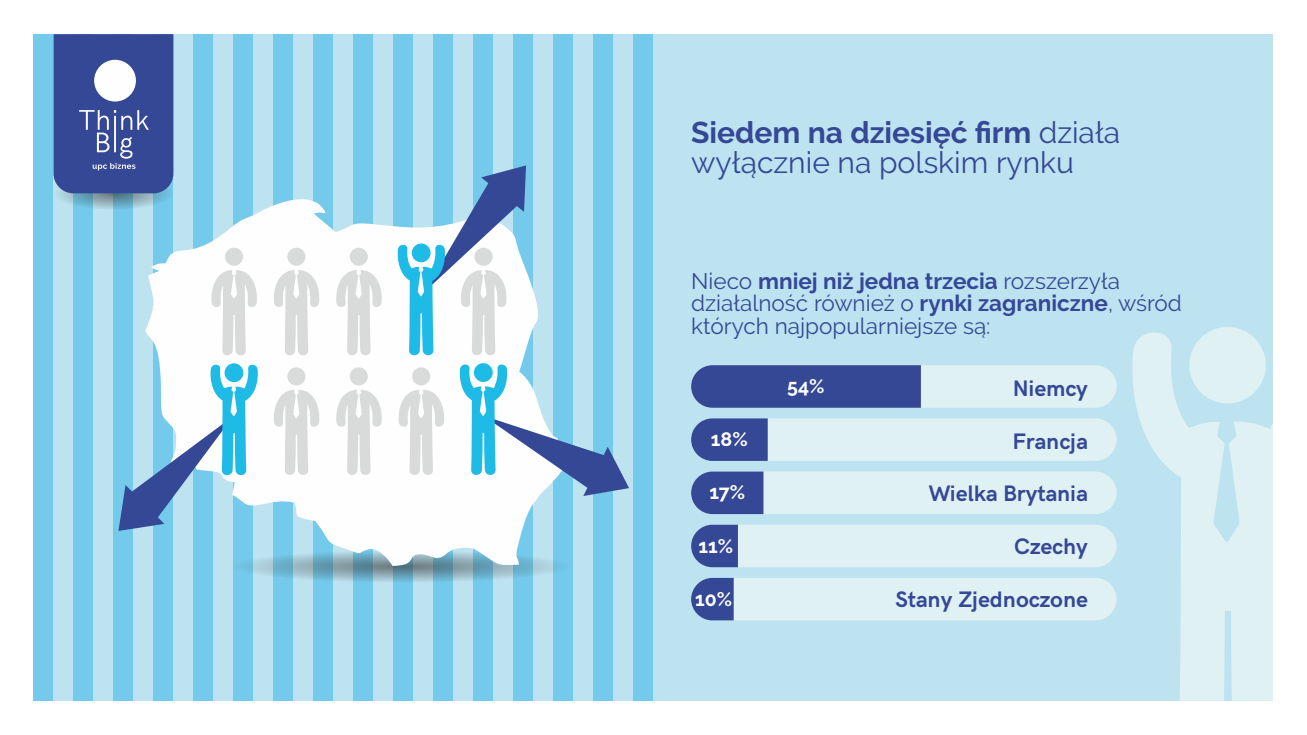
<style>
.page{position:relative;width:1307px;height:735px;background:#fff}
.page>*{position:absolute;margin:0;border:0;box-sizing:border-box;transform-origin:0 0}
.t1{font:30px/30px "Raleway";color:#354896}
.t2{font:22.5px/22.5px "Raleway";color:#354896}
.t3{font:700 22.5px "HK Grotesk";color:#354896}
.t4{font:700 19.5px "Raleway";color:#fefefe}
.s1{font-weight:700}
</style>
<div class="page">
<div style="left:33px;top:34px;width:1239px;height:667px;background:#bde3f1"></div>
<div style="left:33px;top:34px;width:20px;height:667px;background:#74caeb"></div>
<div style="left:73px;top:34px;width:20px;height:667px;background:#74caeb"></div>
<div style="left:113px;top:34px;width:20px;height:667px;background:#74caeb"></div>
<div style="left:153px;top:34px;width:20px;height:667px;background:#74caeb"></div>
<div style="left:193px;top:34px;width:20px;height:667px;background:#74caeb"></div>
<div style="left:233px;top:34px;width:20px;height:667px;background:#74caeb"></div>
<div style="left:273px;top:34px;width:20px;height:667px;background:#74caeb"></div>
<div style="left:313px;top:34px;width:20px;height:667px;background:#74caeb"></div>
<div style="left:353px;top:34px;width:20px;height:667px;background:#74caeb"></div>
<div style="left:393px;top:34px;width:20px;height:667px;background:#74caeb"></div>
<div style="left:433px;top:34px;width:20px;height:667px;background:#74caeb"></div>
<div style="left:473px;top:34px;width:20px;height:667px;background:#74caeb"></div>
<div style="left:513px;top:34px;width:20px;height:667px;background:#74caeb"></div>
<div style="left:553px;top:34px;width:20px;height:667px;background:#74caeb"></div>
<div style="left:593px;top:34px;width:20px;height:667px;background:#74caeb"></div>
<div style="left:633px;top:34px;width:20px;height:667px;background:#74caeb"></div>
<svg style="left:230px;top:550px;width:341px;height:32px"></svg>
<svg style="left:145px;top:199px;width:426px;height:368px;fill:#fefefe"></svg>
<svg style="left:210px;top:248px;width:48px;height:109px;background:#ececec"></svg>
<svg style="left:273px;top:248px;width:47px;height:109px;background:#ececec"></svg>
<svg style="left:335px;top:248px;width:48px;height:109px;background:#ececec"></svg>
<svg style="left:397px;top:165px;width:129px;height:192px"></svg>
<svg style="left:273px;top:367px;width:47px;height:109px;background:#ececec"></svg>
<svg style="left:335px;top:367px;width:48px;height:109px;background:#ececec"></svg>
<svg style="left:397px;top:367px;width:48px;height:109px;background:#ececec"></svg>
<svg style="left:118px;top:363px;width:141px;height:168px"></svg>
<svg style="left:459px;top:363px;width:170px;height:133px"></svg>
<div style="left:691px;top:471px;width:425px;height:43px;background:#e0f1f4;border-radius:21px"></div>
<svg style="left:691px;top:471px;width:72px;height:43px;background:#3f549d"></svg>
<div style="left:691px;top:525px;width:425px;height:42px;background:#e0f1f4;border-radius:21px"></div>
<svg style="left:691px;top:525px;width:46px;height:42px;background:#42579f"></svg>
<div style="left:691px;top:365px;width:425px;height:43px;background:#e0f1f4;border-radius:21px"></div>
<div style="left:691px;top:365px;width:229px;height:43px;background:#354896"></div>
<div style="left:691px;top:418px;width:425px;height:43px;background:#e0f1f4;border-radius:21px"></div>
<svg style="left:691px;top:418px;width:76px;height:43px;background:#3f539c"></svg>
<div style="left:691px;top:578px;width:425px;height:42px;background:#e0f1f4;border-radius:21px"></div>
<svg style="left:691px;top:578px;width:42px;height:42px;background:#43589f"></svg>
<svg style="left:53px;top:177px;width:120px;height:33px"></svg>
<svg style="left:1132px;top:327px;width:140px;height:374px;fill:#e0f1f4"></svg>
<svg style="left:53px;top:34px;width:120px;height:159px;background:#4c5da2"></svg>
<h1 class="t1" style="left:691px;top:117px;width:430px"><span class="s1">Siedem na dziesięć firm</span> działa wyłącznie na polskim rynku</h1>
<p class="t2" style="left:691px;top:269px;width:492px">Nieco <span class="s1">mniej niż jedna trzecia</span> rozszerzyła działalność również o <span class="s1">rynki zagraniczne</span>, wśród których najpopularniejsze są:</p>
<p class="t4" style="left:710px;top:428px;width:38px">18%</p>
<p class="t4" style="left:709px;top:481px;width:37px">17%</p>
<p class="t4" style="left:698px;top:534px;width:36px">11%</p>
<p class="t4" style="left:695px;top:587px;width:38px">10%</p>
<p class="t4" style="left:787px;top:375px;width:39px">54%</p>
<p class="t3" style="left:1012px;top:380px;width:76px">Niemcy</p>
<p class="t3" style="left:1012px;top:433px;width:77px">Francja</p>
<p class="t3" style="left:928px;top:486px;width:161px">Wielka Brytania</p>
<p class="t3" style="left:1014px;top:538px;width:75px">Czechy</p>
<p class="t3" style="left:895px;top:591px;width:194px">Stany Zjednoczone</p>
</div>
